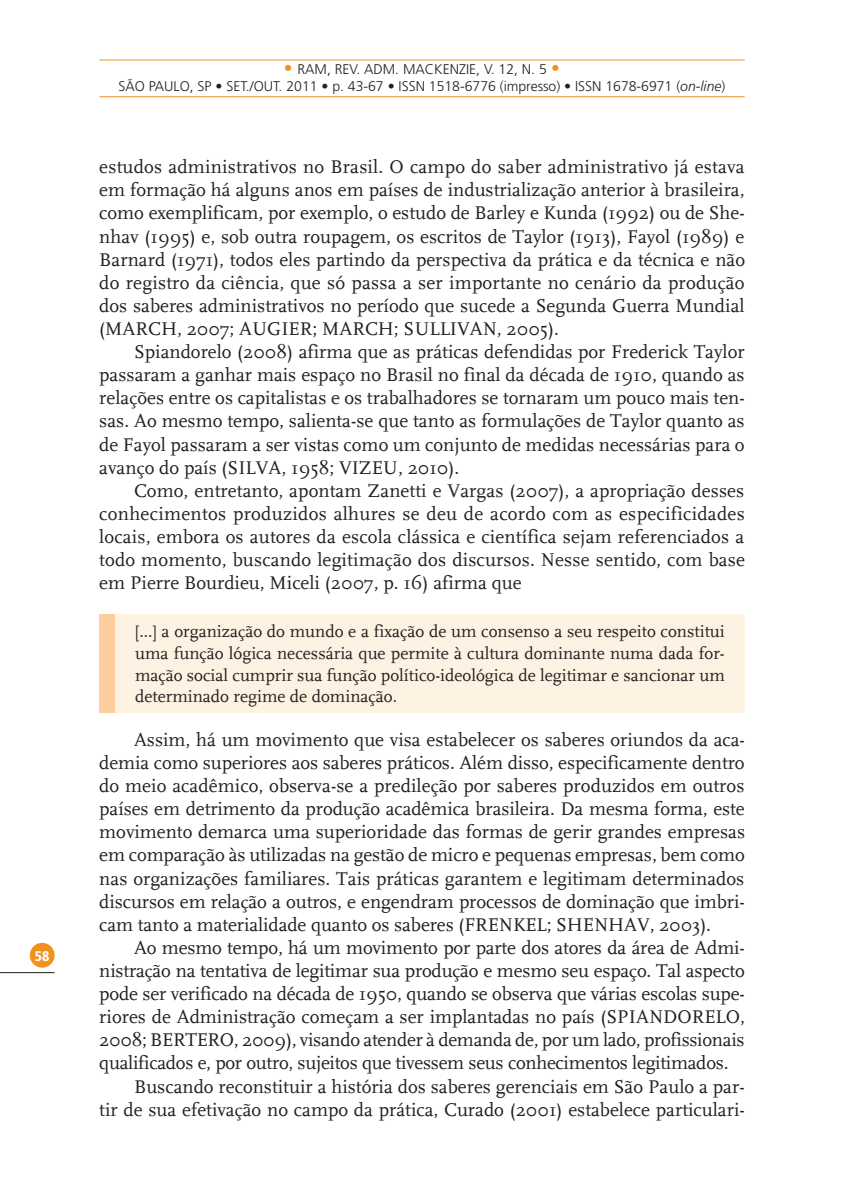
<style>
.page{position:relative;width:844px;height:1191px;background:#fff}
.page>*{position:absolute;margin:0;border:0;box-sizing:border-box;transform-origin:0 0}
.t1{font:19.25px/23.1px "FF Scala Definitive";letter-spacing:-.005em;color:#231f20;text-align:justify}
.t2{font:17.5px/21.9px "FF Scala Definitive";color:#231f20;text-align:justify}
.t3{font:300 14px/16.8px "Frutiger LT Std";color:#231f20;text-align:center}
.t4{font:900 condensed 14px "Frutiger LT Std";color:#fff}
.s1{font-size:17.5px;color:#f4901d}
.s2{font-style:italic}
</style>
<div class="page">
<div style="left:30px;top:943px;width:25px;height:24px;background:#f4901d;border-radius:50%"></div>
<hr style="left:0;top:972px;width:55px;height:1px;background:#231f20">
<hr style="left:99px;top:96px;width:645px;height:1px;background:#f4901d">
<hr style="left:99px;top:60px;width:645px;height:1px;background:#f4901d">
<div style="left:99px;top:613px;width:16px;height:99px;background:#fcce9d"></div>
<div style="left:115px;top:613px;width:629px;height:99px;background:#fef2e3"></div>
<p class="t4" style="left:35px;top:947px;width:16px">58</p>
<p class="t3" style="left:118px;top:61px;width:608px"><span class="s1">•</span> RAM, REV. ADM. MACKENZIE, V. 12, N. 5 <span class="s1">•<br></span>SÃO PAULO, SP • SET./OUT. 2011 • p. 43-67 • ISSN 1518-6776 (impresso) • ISSN 1678-6971 (<span class="s2">on-line</span>)</p>
<p class="t1" style="left:99px;top:156px;width:647px">estudos administrativos no Brasil. O campo do saber administrativo já estava em formação há alguns anos em países de industrialização anterior à brasileira, como exemplificam, por exemplo, o estudo de Barley e Kunda (1992) ou de She&shy;nhav (1995) e, sob outra roupagem, os escritos de Taylor (1913), Fayol (1989) e Barnard (1971), todos eles partindo da perspectiva da prática e da técnica e não do registro da ciência, que só passa a ser importante no cenário da produção dos saberes administrativos no período que sucede a Segunda Guerra Mundial (MARCH, 2007; AUGIER; MARCH; SULLIVAN, 2005).</p>
<p class="t1" style="left:99px;top:341px;width:646px;text-indent:35px">Spiandorelo (2008) afirma que as práticas defendidas por Frederick Taylor passaram a ganhar mais espaço no Brasil no final da década de 1910, quando as relações entre os capitalistas e os trabalhadores se tornaram um pouco mais ten&shy;sas. Ao mesmo tempo, salienta-se que tanto as formulações de Taylor quanto as de Fayol passaram a ser vistas como um conjunto de medidas necessárias para o avanço do país (SILVA, 1958; VIZEU, 2010).</p>
<p class="t1" style="left:99px;top:479px;width:647px;text-indent:35px">Como, entretanto, apontam Zanetti e Vargas (2007), a apropriação desses conhecimentos produzidos alhures se deu de acordo com as especificidades locais, embora os autores da escola clássica e científica sejam referenciados a todo momento, buscando legitimação dos discursos. Nesse sentido, com base em Pierre Bourdieu, Miceli (2007, p. 16) afirma que</p>
<p class="t2" style="left:135px;top:620px;width:591px">[...] a organização do mundo e a fixação de um consenso a seu respeito constitui uma função lógica necessária que permite à cultura dominante numa dada for&shy;mação social cumprir sua função político-ideológica de legitimar e sancionar um determinado regime de dominação.</p>
<p class="t1" style="left:99px;top:728px;width:647px;text-indent:35px">Assim, há um movimento que visa estabelecer os saberes oriundos da aca&shy;demia como superiores aos saberes práticos. Além disso, especificamente dentro do meio acadêmico, observa-se a predileção por saberes produzidos em outros países em detrimento da produção acadêmica brasileira. Da mesma forma, este movimento demarca uma superioridade das formas de gerir grandes empresas em comparação às utilizadas na gestão de micro e pequenas empresas, bem como nas organizações familiares. Tais práticas garantem e legitimam determinados discursos em relação a outros, e engendram processos de dominação que imbri&shy;cam tanto a materialidade quanto os saberes (FRENKEL; SHENHAV, 2003).</p>
<p class="t1" style="left:134px;top:936px;width:612px">Ao mesmo tempo, há um movimento por parte dos atores da área de Admi-</p>
<p class="t1" style="left:99px;top:959px;width:646px">nistração na tentativa de legitimar sua produção e mesmo seu espaço. Tal aspecto</p>
<p class="t1" style="left:99px;top:982px;width:646px">pode ser verificado na década de 1950, quando se observa que várias escolas supe-</p>
<p class="t1" style="left:99px;top:1005px;width:647px">riores de Administração começam a ser implantadas no país (SPIANDORELO,</p>
<p class="t1" style="left:99px;top:1029px;width:646px">2008; BERTERO, 2009), visando atender à demanda de, por um lado, profissionais</p>
<p class="t1" style="left:99px;top:1052px;width:630px">qualificados e, por outro, sujeitos que tivessem seus conhecimentos legitimados.</p>
<p class="t1" style="left:134px;top:1075px;width:612px">Buscando reconstituir a história dos saberes gerenciais em São Paulo a par-</p>
<p class="t1" style="left:99px;top:1098px;width:646px">tir de sua efetivação no campo da prática, Curado (2001) estabelece particulari-</p>
</div>
